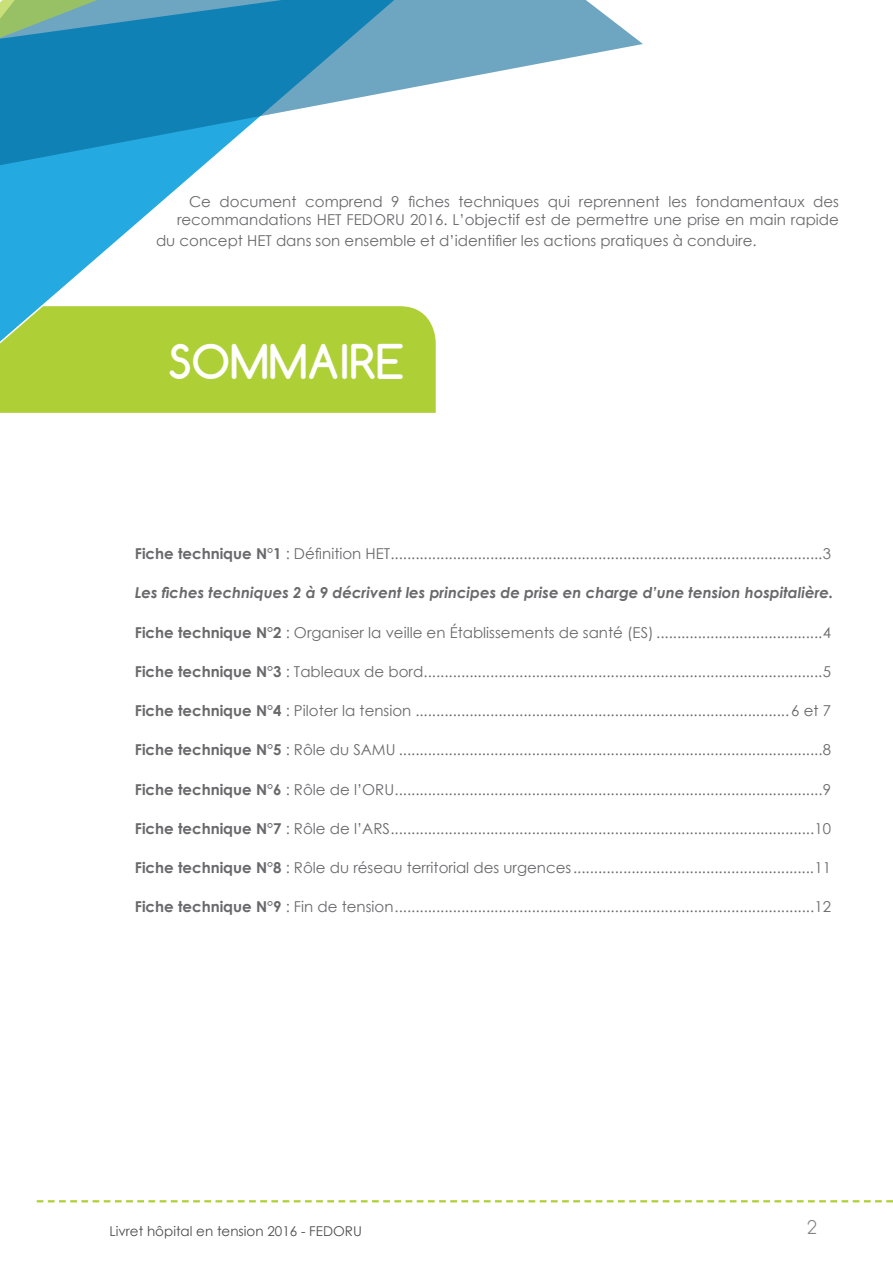
<style>
.page{position:relative;width:893px;height:1263px;background:#fff}
.page>*{position:absolute;margin:0;border:0;box-sizing:border-box;transform-origin:0 0}
.t1{font:700 45px "Comfortaa";color:#fff}
.t2{font:300 18px "Comfortaa";color:#808285}
.t3{font:15px/18px "Century Gothic";color:#69696c;text-align:right}
.t4{font:italic 700 15px "Century Gothic";color:#69696c}
.t5{font:13.5px "Century Gothic";color:#4b4c4d}
.s1{font-weight:700}
</style>
<div class="page">
<svg style="left:37px;top:1200px;width:856px;height:2px"></svg>
<svg style="left:423px;top:314px;width:13px;height:99px"></svg>
<svg style="left:0;top:191px;width:423px;height:222px"></svg>
<svg style="left:0;top:0;width:643px;height:191px"></svg>
<svg style="left:0;top:0;width:317px;height:71px;background:#2a8cb0"></svg>
<p class="t3" style="left:177px;top:192px;width:663px">Ce document comprend 9 fiches techniques qui reprennent les fondamentaux des recommandations HET FEDORU 2016. L’objectif est de permettre une prise en main rapide</p>
<p class="t3" style="left:156px;top:232px;width:602px">du concept HET dans son ensemble et d’identifier les actions pratiques à conduire.</p>
<h1 class="t1" style="left:168px;top:334px;width:237px">SOMMAIRE</h1>
<p class="t3" style="left:135px;top:544px;width:698px"><span class="s1">Fiche technique N°1</span> : Définition HET........................................................................................................3</p>
<p class="t4" style="left:135px;top:581px;width:700px">Les fiches techniques 2 à 9 décrivent les principes de prise en charge d’une tension hospitalière.</p>
<p class="t3" style="left:135px;top:623px;width:698px"><span class="s1">Fiche technique N°2</span> : Organiser la veille en Établissements de santé (ES) ........................................4</p>
<p class="t3" style="left:135px;top:662px;width:698px"><span class="s1">Fiche technique N°3</span> : Tableaux de bord................................................................................................5</p>
<p class="t3" style="left:135px;top:701px;width:698px"><span class="s1">Fiche technique N°4</span> : Piloter la tension .......................................................................................... 6 et 7</p>
<p class="t3" style="left:135px;top:741px;width:698px"><span class="s1">Fiche technique N°5</span> : Rôle du SAMU ......................................................................................................8</p>
<p class="t3" style="left:135px;top:780px;width:698px"><span class="s1">Fiche technique N°6</span> : Rôle de l’ORU.......................................................................................................9</p>
<p class="t3" style="left:135px;top:819px;width:698px"><span class="s1">Fiche technique N°7</span> : Rôle de l’ARS......................................................................................................10</p>
<p class="t3" style="left:135px;top:858px;width:698px"><span class="s1">Fiche technique N°8</span> : Rôle du réseau territorial des urgences..........................................................11</p>
<p class="t3" style="left:135px;top:898px;width:698px"><span class="s1">Fiche technique N°9</span> : Fin de tension.....................................................................................................12</p>
<p class="t5" style="left:109px;top:1221px;width:254px">Livret hôpital en tension 2016 - FEDORU</p>
<p class="t2" style="left:807px;top:1216px;width:11px">2</p>
</div>
